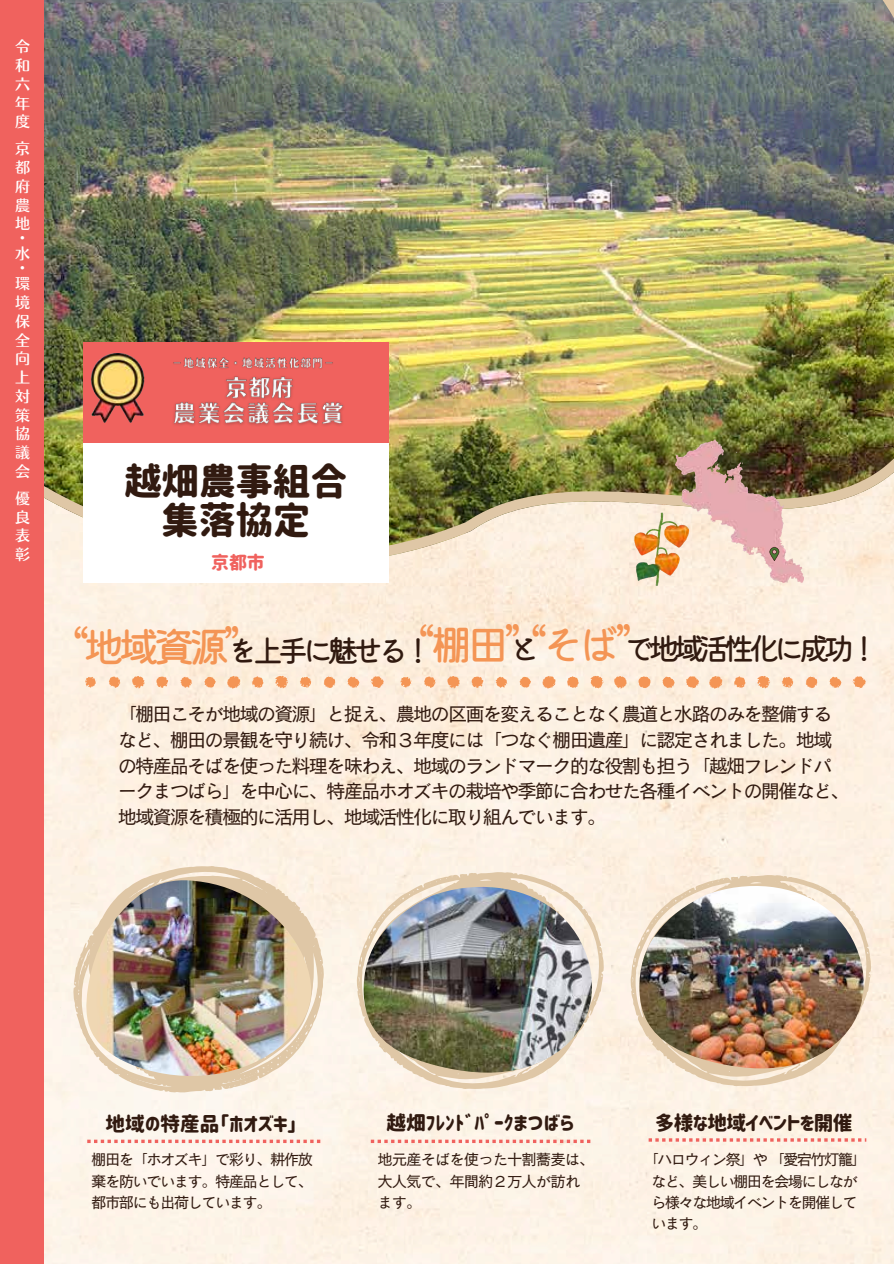
<style>
.page{position:relative;width:894px;height:1264px;background:#fff}
.page>*{position:absolute;margin:0;border:0;box-sizing:border-box;transform-origin:0 0}
.t1{font:40.8px "Mamelon 5 Hi Regular";letter-spacing:-.14em;color:#f49555}
.t2{font:37.2px/39.3px "Corporate Logo Rounded";color:#311a10;text-align:center}
.t3{font:30.6px "Mamelon 5 Hi Regular";letter-spacing:-.185em;color:#311a10}
.t4{font:19.5px "Corporate Logo Rounded";color:#311a10}
.t5{font:19.5px "Corporate Logo Rounded";letter-spacing:-.035em;color:#311a10}
.t6{font:19.35px/25.8px "Canva Cezanne Pro N M";letter-spacing:-.1em;color:#311a10}
.t7{font:18px "Corporate Logo Rounded";color:#f0625e}
.t8{font:15.45px/21.3px "Canva Cezanne Pro N M";letter-spacing:-.105em;color:#311a10;text-align:justify}
.t9{font:15.45px/21.3px "Canva Cezanne Pro N M";letter-spacing:-.065em;color:#311a10}
.t10{font:15px/18.8px "Motoya Ma Aporo Std W4";color:#fff;text-align:justify}
</style>
<div class="page">
<img style="left:44px;top:565px;width:849px;height:698px">
<img style="left:44px;top:0;width:849px;height:565px">
<div style="left:0;top:0;width:44px;height:1263px;background:#f0625e"></div>
<svg style="left:227px;top:676px;width:13px;height:12px"></svg>
<svg style="left:132px;top:676px;width:13px;height:12px"></svg>
<svg style="left:323px;top:676px;width:13px;height:12px"></svg>
<svg style="left:252px;top:676px;width:12px;height:12px"></svg>
<svg style="left:109px;top:676px;width:12px;height:12px"></svg>
<svg style="left:204px;top:676px;width:12px;height:11px"></svg>
<svg style="left:300px;top:676px;width:11px;height:11px"></svg>
<svg style="left:180px;top:676px;width:12px;height:12px"></svg>
<svg style="left:85px;top:677px;width:11px;height:10px"></svg>
<svg style="left:156px;top:676px;width:12px;height:12px"></svg>
<svg style="left:370px;top:676px;width:14px;height:12px"></svg>
<svg style="left:275px;top:675px;width:13px;height:13px"></svg>
<svg style="left:347px;top:676px;width:12px;height:11px"></svg>
<svg style="left:542px;top:676px;width:13px;height:12px"></svg>
<svg style="left:447px;top:676px;width:13px;height:12px"></svg>
<svg style="left:424px;top:676px;width:12px;height:12px"></svg>
<svg style="left:519px;top:676px;width:12px;height:11px"></svg>
<svg style="left:495px;top:676px;width:12px;height:12px"></svg>
<svg style="left:400px;top:677px;width:11px;height:10px"></svg>
<svg style="left:471px;top:676px;width:12px;height:12px"></svg>
<svg style="left:709px;top:676px;width:13px;height:12px"></svg>
<svg style="left:614px;top:676px;width:13px;height:12px"></svg>
<svg style="left:805px;top:676px;width:12px;height:12px"></svg>
<svg style="left:734px;top:676px;width:11px;height:12px"></svg>
<svg style="left:589px;top:675px;width:14px;height:13px"></svg>
<svg style="left:685px;top:676px;width:14px;height:12px"></svg>
<svg style="left:781px;top:676px;width:12px;height:11px"></svg>
<svg style="left:662px;top:676px;width:12px;height:12px"></svg>
<svg style="left:567px;top:676px;width:12px;height:12px"></svg>
<svg style="left:638px;top:676px;width:13px;height:12px"></svg>
<svg style="left:852px;top:676px;width:13px;height:12px"></svg>
<svg style="left:756px;top:675px;width:13px;height:13px"></svg>
<svg style="left:829px;top:676px;width:12px;height:12px"></svg>
<img style="left:627px;top:511px;width:66px;height:77px">
<div style="left:83px;top:410px;width:306px;height:172px;background:#fff"></div>
<div style="left:83px;top:342px;width:306px;height:100px;background:#f0625e"></div>
<img style="left:173px;top:376px;width:171px;height:50px">
<img style="left:91px;top:353px;width:54px;height:70px">
<img style="left:173px;top:357px;width:160px;height:12px">
<svg style="left:616px;top:854px;width:267px;height:250px;background:#f9ecdb"></svg>
<img style="left:639px;top:886px;width:224px;height:182px">
<svg style="left:342px;top:851px;width:274px;height:256px;background:#f9edde"></svg>
<img style="left:363px;top:886px;width:229px;height:186px">
<div style="left:61px;top:849px;width:276px;height:256px;background:#fdf2e6"></div>
<svg style="left:65px;top:859px;width:271px;height:252px;background:#f8ecde"></svg>
<img style="left:86px;top:880px;width:225px;height:195px">
<svg style="left:87px;top:1139px;width:233px;height:3px"></svg>
<svg style="left:371px;top:1139px;width:219px;height:3px"></svg>
<svg style="left:648px;top:1138px;width:218px;height:3px"></svg>
<img style="left:675px;top:440px;width:128px;height:142px">
<svg style="left:769px;top:547px;width:10px;height:13px"></svg>
<p class="t10" style="left:15px;top:37px;width:16px">令和六年度</p>
<h2 class="t10" style="left:15px;top:139px;width:16px">京都府農地</h2>
<h2 class="t10" style="left:32px;top:234px;width:9px;rotate:90deg">･</h2>
<p class="t10" style="left:15px;top:244px;width:16px">水</p>
<h3 class="t10" style="left:32px;top:264px;width:9px;rotate:90deg">･</h3>
<h3 class="t10" style="left:15px;top:274px;width:16px">環境保全向上対策協議会</h3>
<p class="t10" style="left:15px;top:488px;width:16px">優良表彰</p>
<h1 class="t2" style="left:124px;top:462px;width:225px">越畑農事組合集落協定</h1>
<p class="t7" style="left:211px;top:553px;width:55px">京都市</p>
<h5 class="t1" style="left:418px;top:624px;width:215px">“棚田” “そば”</h5>
<p class="t1" style="left:73px;top:626px;width:169px">“地域資源”</p>
<p class="t3" style="left:509px;top:633px;width:32px">と</p>
<p class="t3" style="left:623px;top:633px;width:257px">で地域活性化に成功！</p>
<h3 class="t3" style="left:227px;top:635px;width:207px">を上手に魅せる！</h3>
<h6 class="t6" style="left:118px;top:700px;width:733px">「棚田こそが地域の資源」と捉え、農地の区画を変えることなく農道と水路のみを整備するなど、棚田の景観を守り続け、令和３年度には「つなぐ棚田遺産」に認定されました。地域の特産品そばを使った料理を味わえ、地域のランドマーク的な役割も担う「越畑フレンドパークまつばら」を中心に、特産品ホオズキの栽培や季節に合わせた各種イベントの開催など、地域資源を積極的に活用し、地域活性化に取り組んでいます。</h6>
<p class="t4" style="left:105px;top:1113px;width:193px">地域の特産品「ホオズキ」</p>
<p class="t8" style="left:91px;top:1148px;width:223px">棚田を「ホオズキ」で彩り、耕作放棄を防いでいます。特産品として、都市部にも出荷しています。</p>
<h5 class="t4" style="left:386px;top:1113px;width:189px">越畑ﾌﾚﾝﾄﾞ ﾊﾟ ｰｸまつばら</h5>
<p class="t9" style="left:377px;top:1148px;width:218px">地元産そばを使った十割蕎麦は、大人気で、年間約２万人が訪れます。</p>
<p class="t8" style="left:651px;top:1148px;width:217px;text-align:left">｢ハロウィン祭」や「愛宕竹灯籠」など、美しい棚田を会場にしながら様々な地域イベントを開催しています。</p>
<p class="t5" style="left:654px;top:1113px;width:199px">多様な地域イベントを開催</p>
</div>
